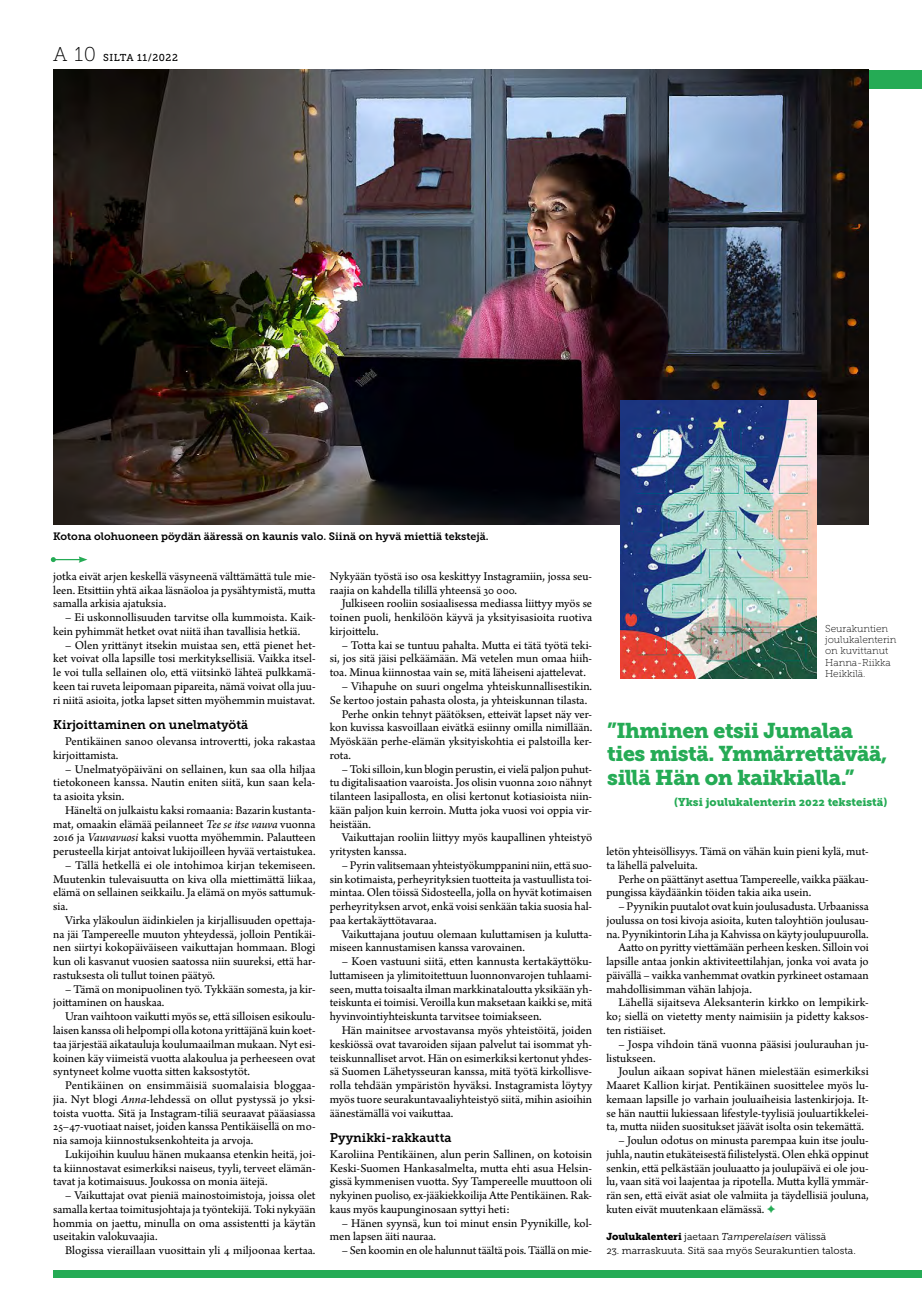
<style>
.page{position:relative;width:922px;height:1312px;background:#fff}
.page>*{position:absolute;margin:0;border:0;box-sizing:border-box;transform-origin:0 0}
.t1{font:21.25px/23.8px "Museo Slab 900";letter-spacing:-.02em;color:#25ab55}
.t2{font:12.5px/13.8px "Arno Pro";color:#000;text-align:justify}
.t3{font:12.5px "Museo Slab 700";color:#000}
.t4{font:11.25px "Museo Slab 900";color:#25ab55}
.t5{font:10.62px "Museo Slab 700";color:#000}
.t6{font:10px/11.2px "Museo Slab 100";color:#000}
.t7{font:10px "Museo Slab 300";color:#000}
.t8{font:10px "Museo Slab 900";color:#000}
.t9{font:10px "Museo Slab 500";letter-spacing:.03em;color:#000}
.s1{font-family:"Museo Slab 100";font-size:20px}
.s2{font-style:italic}
.s3{color:#25ab55}
.s4{font-family:"Museo Slab 300"}
.s5{font-family:"Museo Slab 300";font-style:italic}
</style>
<div class="page">
<div style="left:53px;top:1269px;width:868px;height:7px;background:#25ab55"></div>
<div style="left:53px;top:70px;width:868px;height:19px;background:#25ab55"></div>
<img style="left:53px;top:70px;width:815px;height:454px">
<svg style="left:51px;top:556px;width:36px;height:6px"></svg>
<img style="left:620px;top:400px;width:195px;height:278px">
<p class="t9" style="left:53px;top:52px;width:126px"><span class="s1">A 10</span> SILTA 11/2022</p>
<p class="t5" style="left:53px;top:530px;width:437px">Kotona olohuoneen pöydän ääressä on kaunis valo. Siinä on hyvä miettiä tekstejä.</p>
<p class="t2" style="left:53px;top:570px;width:264px">jotka eivät arjen keskellä väsyneenä välttämättä tule mie&shy;leen. Etsittiin yhtä aikaa läsnäoloa ja pysähtymistä, mutta samalla arkisia ajatuksia.</p>
<p class="t2" style="left:53px;top:611px;width:264px;text-indent:12px">– Ei uskonnollisuuden tarvitse olla kummoista. Kaik&shy;kein pyhimmät hetket ovat niitä ihan tavallisia hetkiä.</p>
<p class="t2" style="left:53px;top:638px;width:264px;text-indent:12px">– Olen yrittänyt itsekin muistaa sen, että pienet het&shy;ket voivat olla lapsille tosi merkityksellisiä. Vaikka itsel&shy;le voi tulla sellainen olo, että viitsinkö lähteä pulkkamä&shy;keen tai ruveta leipomaan pipareita, nämä voivat olla juu&shy;ri niitä asioita, jotka lapset sitten myöhemmin muistavat.</p>
<p class="t3" style="left:53px;top:717px;width:197px">Kirjoittaminen on unelmatyötä</p>
<p class="t2" style="left:53px;top:735px;width:264px;text-indent:12px">Pentikäinen sanoo olevansa introvertti, joka rakastaa kirjoittamista.</p>
<p class="t2" style="left:53px;top:762px;width:264px;text-indent:12px">– Unelmatyöpäiväni on sellainen, kun saa olla hiljaa tietokoneen kanssa. Nautin eniten siitä, kun saan kela&shy;ta asioita yksin.</p>
<p class="t2" style="left:53px;top:803px;width:264px;text-indent:12px">Häneltä on julkaistu kaksi romaania: Bazarin kustanta&shy;mat, omaakin elämää peilanneet <span class="s2">Tee se itse vauva</span> vuonna 2016 ja <span class="s2">Vauvavuosi</span> kaksi vuotta myöhemmin. Palautteen perusteella kirjat antoivat lukijoilleen hyvää vertaistukea.</p>
<p class="t2" style="left:53px;top:858px;width:264px;text-indent:12px">– Tällä hetkellä ei ole intohimoa kirjan tekemiseen.<br>Muutenkin tulevaisuutta on kiva olla miettimättä liikaa, elämä on sellainen seikkailu. Ja elämä on myös sattumuk&shy;sia.</p>
<p class="t2" style="left:53px;top:913px;width:264px;text-indent:12px">Virka yläkoulun äidinkielen ja kirjallisuuden opettaja&shy;na jäi Tampereelle muuton yhteydessä, jolloin Pentikäi&shy;nen siirtyi kokopäiväiseen vaikuttajan hommaan. Blogi kun oli kasvanut vuosien saatossa niin suureksi, että har&shy;rastuksesta oli tullut toinen päätyö.</p>
<p class="t2" style="left:53px;top:982px;width:264px;text-indent:12px">– Tämä on monipuolinen työ. Tykkään somesta, ja kir&shy;joittaminen on hauskaa.</p>
<p class="t2" style="left:53px;top:1010px;width:264px;text-indent:12px">Uran vaihtoon vaikutti myös se, että silloisen esikoulu&shy;laisen kanssa oli helpompi olla kotona yrittäjänä kuin koet&shy;taa järjestää aikatauluja koulumaailman mukaan. Nyt esi&shy;koinen käy viimeistä vuotta alakoulua ja perheeseen ovat syntyneet kolme vuotta sitten kaksostytöt.</p>
<p class="t2" style="left:53px;top:1078px;width:264px;text-indent:12px">Pentikäinen on ensimmäisiä suomalaisia bloggaa&shy;jia. Nyt blogi <span class="s2">Anna</span>-lehdessä on ollut pystyssä jo yksi&shy;toista vuotta. Sitä ja Instagram-tiliä seuraavat pääasiassa 25–47-vuotiaat naiset, joiden kanssa Pentikäisellä on mo&shy;nia samoja kiinnostuksenkohteita ja arvoja.</p>
<p class="t2" style="left:53px;top:1147px;width:264px;text-indent:12px">Lukijoihin kuuluu hänen mukaansa etenkin heitä, joi&shy;ta kiinnostavat esimerkiksi naiseus, tyyli, terveet elämän&shy;tavat ja kotimaisuus. Joukossa on monia äitejä.</p>
<p class="t2" style="left:53px;top:1188px;width:264px;text-indent:12px">– Vaikuttajat ovat pieniä mainostoimistoja, joissa olet samalla kertaa toimitusjohtaja ja työntekijä. Toki nykyään hommia on jaettu, minulla on oma assistentti ja käytän useitakin valokuvaajia.</p>
<p class="t2" style="left:65px;top:1243px;width:252px">Blogissa vieraillaan vuosittain yli 4 miljoonaa kertaa.</p>
<p class="t2" style="left:330px;top:570px;width:264px">Nykyään työstä iso osa keskittyy Instagramiin, jossa seu&shy;raajia on kahdella tilillä yhteensä 30 000.</p>
<p class="t2" style="left:330px;top:597px;width:264px;text-indent:12px">Julkiseen rooliin sosiaalisessa mediassa liittyy myös se toinen puoli, henkilöön käyvä ja yksityisasioita ruotiva kirjoittelu.</p>
<p class="t2" style="left:330px;top:638px;width:264px;text-indent:12px">– Totta kai se tuntuu pahalta. Mutta ei tätä työtä teki&shy;si, jos sitä jäisi pelkäämään. Mä vetelen mun omaa hiih&shy;toa. Minua kiinnostaa vain se, mitä läheiseni ajattelevat.</p>
<p class="t2" style="left:342px;top:680px;width:252px">– Vihapuhe on suuri ongelma yhteiskunnallisestikin.</p>
<p class="t2" style="left:330px;top:693px;width:259px">Se kertoo jostain pahasta olosta, ja yhteiskunnan tilasta.</p>
<p class="t2" style="left:342px;top:707px;width:252px">Perhe onkin tehnyt päätöksen, etteivät lapset näy ver-</p>
<p class="t2" style="left:330px;top:721px;width:264px">kon kuvissa kasvoillaan eivätkä esiinny omilla nimillään.</p>
<p class="t2" style="left:330px;top:735px;width:264px">Myöskään perhe-elämän yksityiskohtia ei palstoilla ker-</p>
<p class="t2" style="left:330px;top:748px;width:23px">rota.</p>
<p class="t2" style="left:330px;top:762px;width:264px;text-indent:12px">– Toki silloin, kun blogin perustin, ei vielä paljon puhut&shy;tu digitalisaation vaaroista. Jos olisin vuonna 2010 nähnyt tilanteen lasipallosta, en olisi kertonut kotiasioista niin&shy;kään paljon kuin kerroin. Mutta joka vuosi voi oppia vir&shy;heistään.</p>
<p class="t2" style="left:330px;top:831px;width:264px;text-indent:12px">Vaikuttajan rooliin liittyy myös kaupallinen yhteistyö yritysten kanssa.</p>
<p class="t2" style="left:330px;top:858px;width:264px;text-indent:12px">– Pyrin valitsemaan yhteistyökumppanini niin, että suo&shy;sin kotimaista, perheyrityksien tuotteita ja vastuullista toi&shy;mintaa. Olen töissä Sidosteella, jolla on hyvät kotimaisen perheyrityksen arvot, enkä voisi senkään takia suosia hal&shy;paa kertakäyttötavaraa.</p>
<p class="t2" style="left:330px;top:927px;width:264px;text-indent:12px">Vaikuttajana joutuu olemaan kuluttamisen ja kulutta&shy;miseen kannustamisen kanssa varovainen.</p>
<p class="t2" style="left:330px;top:955px;width:264px;text-indent:12px">– Koen vastuuni siitä, etten kannusta kertakäyttöku&shy;luttamiseen ja ylimitoitettuun luonnonvarojen tuhlaami&shy;seen, mutta toisaalta ilman markkinataloutta yksikään yh&shy;teiskunta ei toimisi. Veroilla kun maksetaan kaikki se, mitä hyvinvointiyhteiskunta tarvitsee toimiakseen.</p>
<p class="t2" style="left:330px;top:1023px;width:264px;text-indent:12px">Hän mainitsee arvostavansa myös yhteistöitä, joiden keskiössä ovat tavaroiden sijaan palvelut tai isommat yh&shy;teiskunnalliset arvot. Hän on esimerkiksi kertonut yhdes&shy;sä Suomen Lähetysseuran kanssa, mitä työtä kirkollisve&shy;rolla tehdään ympäristön hyväksi. Instagramista löytyy myös tuore seurakuntavaaliyhteistyö siitä, mihin asioihin äänestämällä voi vaikuttaa.</p>
<p class="t3" style="left:330px;top:1130px;width:123px">Pyynikki-rakkautta</p>
<p class="t2" style="left:330px;top:1147px;width:264px">Karoliina Pentikäinen, alun perin Sallinen, on kotoisin Keski-Suomen Hankasalmelta, mutta ehti asua Helsin&shy;gissä kymmenisen vuotta. Syy Tampereelle muuttoon oli nykyinen puoliso, ex-jääkiekkoilija Atte Pentikäinen. Rak&shy;kaus myös kaupunginosaan syttyi heti:</p>
<p class="t2" style="left:330px;top:1216px;width:264px;text-indent:12px">– Hänen syynsä, kun toi minut ensin Pyynikille, kol&shy;men lapsen äiti nauraa.</p>
<p class="t2" style="left:342px;top:1243px;width:252px">– Sen koomin en ole halunnut täältä pois. Täällä on mie-</p>
<p class="t6" style="left:825px;top:622px;width:73px">Seurakuntien joulukalenterin on kuvittanut<br>Hanna-Riikka<br>Heikkilä.</p>
<h1 class="t1" style="left:607px;top:718px;width:281px">”Ihminen etsii Jumalaa ties mistä. Ymmärrettävää, sillä Hän on kaikkialla.”</h1>
<p class="t4" style="left:674px;top:795px;width:214px">(Yksi joulukalenterin 2022 teksteistä)</p>
<p class="t2" style="left:606px;top:845px;width:264px">letön yhteisöllisyys. Tämä on vähän kuin pieni kylä, mut&shy;ta lähellä palveluita.</p>
<p class="t2" style="left:606px;top:872px;width:264px;text-indent:12px">Perhe on päättänyt asettua Tampereelle, vaikka pääkau&shy;pungissa käydäänkin töiden takia aika usein.</p>
<p class="t2" style="left:618px;top:900px;width:252px">– Pyynikin puutalot ovat kuin joulusadusta. Urbaanissa</p>
<p class="t2" style="left:606px;top:913px;width:264px">joulussa on tosi kivoja asioita, kuten taloyhtiön joulusau-</p>
<p class="t2" style="left:606px;top:927px;width:264px">na. Pyynikintorin Liha ja Kahvissa on käyty joulupuurolla.</p>
<p class="t2" style="left:618px;top:941px;width:252px">Aatto on pyritty viettämään perheen kesken. Silloin voi</p>
<p class="t2" style="left:606px;top:955px;width:264px">lapsille antaa jonkin aktiviteettilahjan, jonka voi avata jo</p>
<p class="t2" style="left:606px;top:968px;width:264px">päivällä – vaikka vanhemmat ovatkin pyrkineet ostamaan</p>
<p class="t2" style="left:606px;top:982px;width:147px">mahdollisimman vähän lahjoja.</p>
<p class="t2" style="left:618px;top:996px;width:252px">Lähellä sijaitseva Aleksanterin kirkko on lempikirk-</p>
<p class="t2" style="left:606px;top:1010px;width:264px">ko; siellä on vietetty menty naimisiin ja pidetty kaksos-</p>
<p class="t2" style="left:606px;top:1023px;width:61px">ten ristiäiset.</p>
<p class="t2" style="left:606px;top:1037px;width:264px;text-indent:12px">– Jospa vihdoin tänä vuonna pääsisi joulurauhan ju&shy;listukseen.</p>
<p class="t2" style="left:606px;top:1065px;width:264px;text-indent:12px">Joulun aikaan sopivat hänen mielestään esimerkiksi Maaret Kallion kirjat. Pentikäinen suosittelee myös lu&shy;kemaan lapsille jo varhain jouluaiheisia lastenkirjoja. It&shy;se hän nauttii lukiessaan lifestyle-tyylisiä jouluartikkelei&shy;ta, mutta niiden suositukset jäävät isolta osin tekemättä.</p>
<p class="t2" style="left:606px;top:1133px;width:264px;text-indent:12px">– Joulun odotus on minusta parempaa kuin itse joulu&shy;juhla, nautin etukäteisestä fiilistelystä. Olen ehkä oppinut senkin, että pelkästään jouluaatto ja joulupäivä ei ole jou&shy;lu, vaan sitä voi laajentaa ja ripotella. Mutta kyllä ymmär&shy;rän sen, että eivät asiat ole valmiita ja täydellisiä jouluna, kuten eivät muutenkaan elämässä. <span class="s3">✦</span></p>
<p class="t8" style="left:606px;top:1230px;width:221px">Joulukalenteri <span class="s4">jaetaan</span> <span class="s5">Tamperelaisen</span> <span class="s4">välissä</span></p>
<p class="t7" style="left:606px;top:1244px;width:251px">23. marraskuuta. Sitä saa myös Seurakuntien talosta.</p>
</div>
